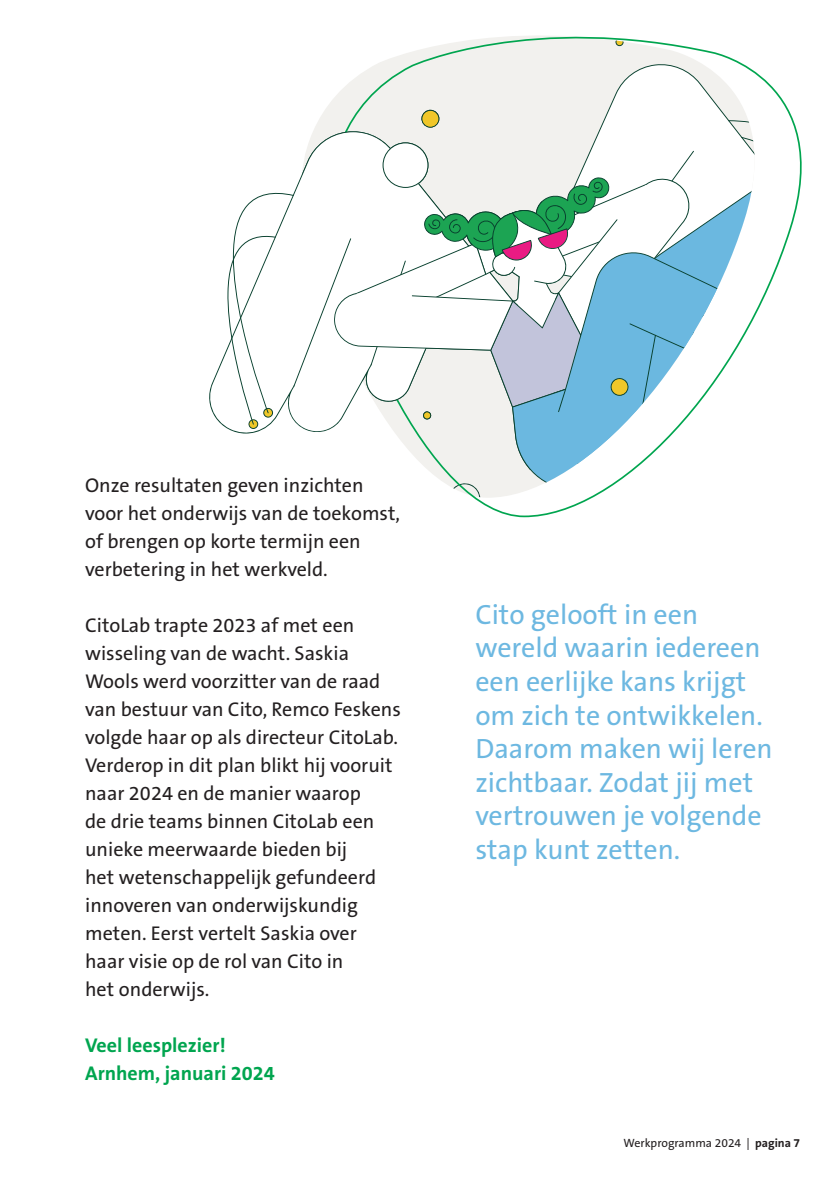
<style>
.page{position:relative;width:840px;height:1191px;background:#fff}
.page>*{position:absolute;margin:0;border:0;box-sizing:border-box;transform-origin:0 0}
.t1{font:28px/33.6px "The Sans B5 Plain";color:#6db8e1}
.t2{font:20px/28px "The Sans B5 Plain";color:#231f20}
.t3{font:700 20px "The Sans B7";color:#00a54f}
.t4{font:12px "The Sans B5 Plain";color:#231f20}
.s1{font-family:"The Sans B7";font-weight:700}
</style>
<div class="page">
<svg style="left:405px;top:35px;width:397px;height:483px"></svg>
<svg style="left:227px;top:54px;width:480px;height:415px"></svg>
<p class="t2" style="left:85px;top:472px;width:316px">Onze resultaten geven inzichten voor het onderwijs van de toekomst, of brengen op korte termijn een verbetering in het werkveld.</p>
<p class="t2" style="left:85px;top:612px;width:317px">CitoLab trapte 2023 af met een wisseling van de wacht. Saskia<br>Wools werd voorzitter van de raad van bestuur van Cito, Remco Feskens volgde haar op als directeur CitoLab.<br>Verderop in dit plan blikt hij vooruit naar 2024 en de manier waarop<br>de drie teams binnen CitoLab een unieke meerwaarde bieden bij<br>het wetenschappelijk gefundeerd innoveren van onderwijskundig meten. Eerst vertelt Saskia over</p>
<p class="t2" style="left:85px;top:948px;width:260px">haar visie op de rol van Cito in</p>
<p class="t2" style="left:85px;top:976px;width:126px">het onderwijs.</p>
<p class="t3" style="left:85px;top:1035px;width:142px">Veel leesplezier!</p>
<p class="t3" style="left:85px;top:1063px;width:191px">Arnhem, januari 2024</p>
<p class="t1" style="left:475px;top:598px;width:299px">Cito gelooft in een wereld waarin iedereen een eerlijke kans krijgt om zich te ontwikkelen.<br>Daarom maken wij leren zichtbaar. Zodat jij met vertrouwen je volgende stap kunt zetten.</p>
<p class="t4" style="left:623px;top:1137px;width:178px">Werkprogramma 2024 | <span class="s1">pagina 7</span></p>
</div>
